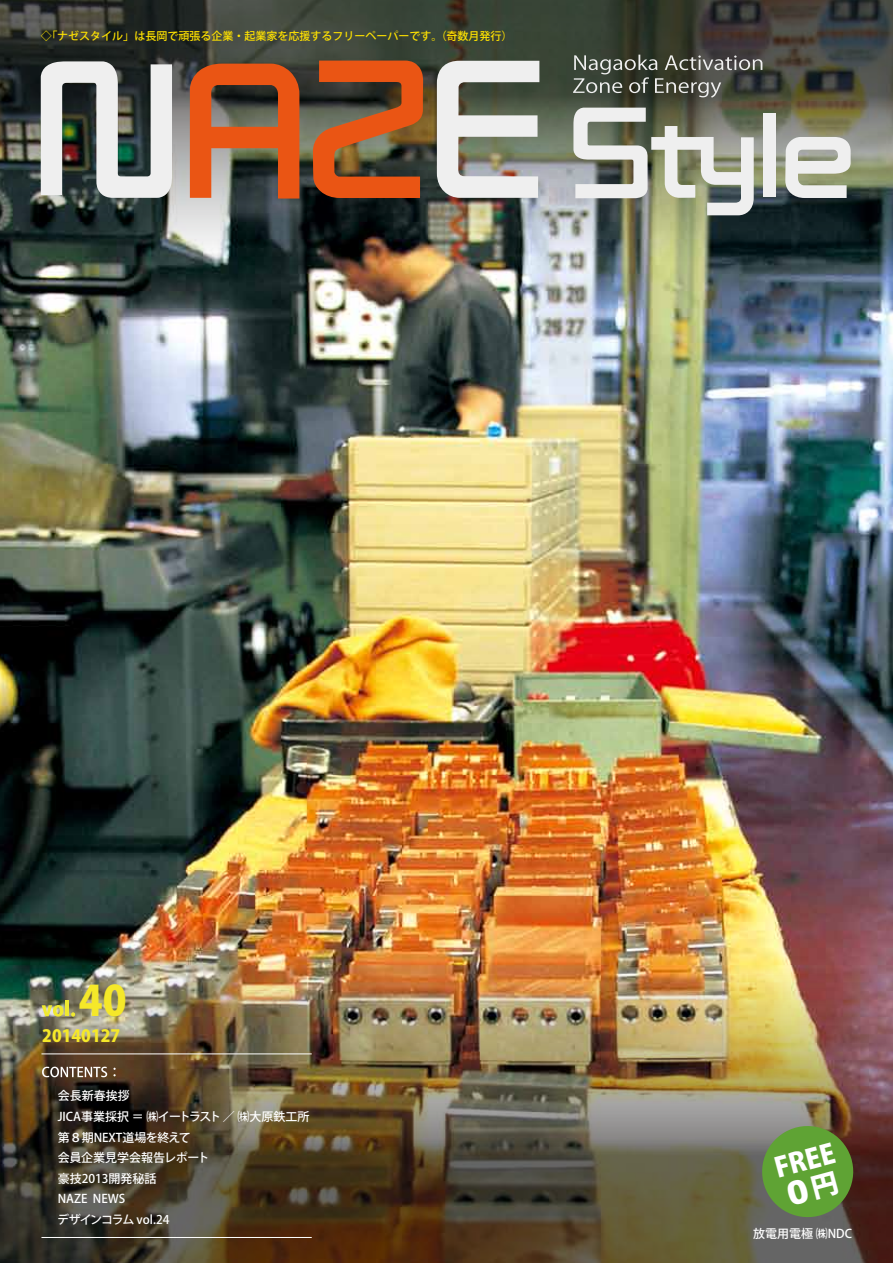
<style>
.page{position:relative;width:893px;height:1263px;background:#fff}
.page>*{position:absolute;margin:0;border:0;box-sizing:border-box;transform-origin:0 0}
.t1{font:800 41.25px "Koz Go Pro";color:#f5e829}
.t2{font:800 27px "Koz Go Pro";color:#fff}
.t3{font:800 16.8px "Koz Go Pro";color:#f5e829}
.t4{font:500 12px/20.5px "Koz Go Pro";color:#fff}
.t5{font:500 10.95px "Koz Go Pro";color:#ffe200}
</style>
<div class="page">
<img style="left:0;top:263px;width:893px;height:703px">
<img style="left:0;top:966px;width:893px;height:297px">
<img style="left:0;top:0;width:893px;height:263px">
<svg style="left:573px;top:55px;width:189px;height:43px;background:#565950"></svg>
<svg style="left:41px;top:61px;width:131px;height:137px"></svg>
<svg style="left:313px;top:61px;width:110px;height:137px;background:#9a4e25"></svg>
<svg style="left:437px;top:61px;width:102px;height:137px"></svg>
<svg style="left:190px;top:64px;width:109px;height:135px;background:#a6562f"></svg>
<svg style="left:573px;top:108px;width:181px;height:107px"></svg>
<div style="left:763px;top:114px;width:13px;height:83px;background:#efefef"></div>
<svg style="left:785px;top:137px;width:66px;height:61px"></svg>
<svg style="left:42px;top:1067px;width:65px;height:10px"></svg>
<svg style="left:113px;top:1068px;width:3px;height:8px"></svg>
<hr style="left:41px;top:1053px;width:271px;height:1px;background:#fff">
<svg style="left:42px;top:1005px;width:21px;height:11px"></svg>
<hr style="left:65px;top:1000px;width:4px;height:16px;background:#f0ea30">
<svg style="left:71px;top:1012px;width:4px;height:4px"></svg>
<hr style="left:41px;top:1237px;width:271px;height:1px;background:#fff">
<svg style="left:756px;top:1119px;width:104px;height:104px;background:#628540"></svg>
<p class="t5" style="left:41px;top:29px;width:473px">◇「ナゼスタイル」は長岡で頑張る企業・起業家を応援するフリーペーパーです。（奇数月発行）</p>
<h1 class="t1" style="left:79px;top:974px;width:49px">40</h1>
<h3 class="t3" style="left:42px;top:1024px;width:80px">20140127</h3>
<p class="t4" style="left:57px;top:1086px;width:254px">会長新春挨拶　<br>JICA事業採択 ＝ ㈱イートラスト ／ ㈱大原鉄工所第８期NEXT道場を終えて<br>会員企業見学会報告レポート<br>豪技2013開発秘話<br>NAZE NEWS<br>デザインコラム vol.24</p>
<h2 class="t2" style="left:771px;top:1151px;width:63px;rotate:-15deg">FREE</h2>
<p class="t4" style="left:753px;top:1223px;width:100px">放電用電極 ㈱NDC</p>
</div>
